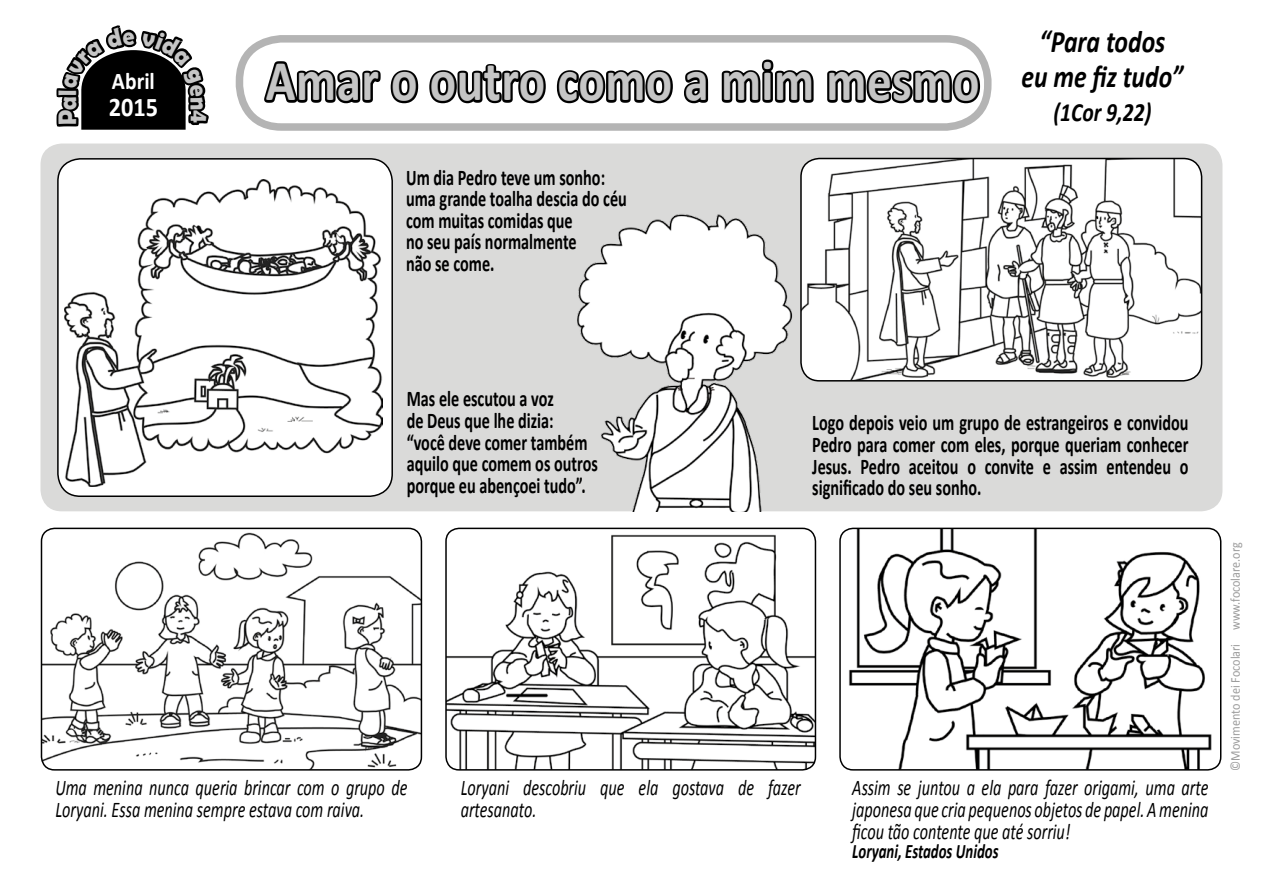
<style>
.page{position:relative;width:1263px;height:893px;background:#fff}
.page>*{position:absolute;margin:0;border:0;box-sizing:border-box;transform-origin:0 0}
.t1{font:700 58.2px "Calibri";letter-spacing:.01em;color:#c5c5c5;scale:.85 1}
.t2{font:italic 700 31.35px/34.5px "Calibri";color:#000;text-align:center;scale:.82 1}
.t3{font:700 27px "Calibri";color:#fff;scale:.9 1}
.t4{font:italic 700 26.4px "Calibri";color:#000;scale:.82 1}
.t5{font:700 25.5px "Berlin Sans FB Demi";color:#c5c5c5;scale:.92 1}
.t6{font:700 24px "Calibri";color:#fff;scale:.9 1}
.t7{font:700 22.5px/21.6px "Calibri";color:#000;scale:.72 1}
.t8{font:italic 22.5px/21.6px "Calibri";color:#000;scale:.72 1}
.t9{font:italic 700 20.7px "Calibri";color:#000;scale:.72 1}
.t10{font:13.5px "Calibri";color:#9c9c9c;scale:.9 1}
</style>
<div class="page">
<div style="left:40px;top:144px;width:1182px;height:367px;background:#dadad9;border-radius:21px"></div>
<img style="left:41px;top:528px;width:380px;height:242px">
<div style="left:41px;top:528px;width:381px;height:243px;border:2px solid #000;border-radius:13px"></div>
<img style="left:446px;top:528px;width:369px;height:240px">
<div style="left:445px;top:528px;width:371px;height:243px;border:2px solid #000;border-radius:13px"></div>
<img style="left:840px;top:528px;width:381px;height:240px">
<div style="left:839px;top:528px;width:382px;height:243px;border:2px solid #000;border-radius:13px"></div>
<div style="left:58px;top:159px;width:334px;height:337px;background:#fff;border-radius:23px"></div>
<img style="left:65px;top:179px;width:318px;height:307px">
<div style="left:57px;top:158px;width:336px;height:339px;border:2px solid #000;border-radius:23px"></div>
<img style="left:801px;top:158px;width:400px;height:221px">
<div style="left:800px;top:158px;width:402px;height:224px;border:2px solid #000;border-radius:18px"></div>
<img style="left:577px;top:198px;width:227px;height:313px">
<div style="left:236px;top:35px;width:755px;height:96px;border:8px solid #b4b4b4;border-radius:42px"></div>
<svg style="left:261px;top:38px;width:451px;height:66px"></svg>
<svg style="left:721px;top:59px;width:93px;height:44px"></svg>
<svg style="left:827px;top:67px;width:156px;height:40px"></svg>
<svg style="left:56px;top:25px;width:153px;height:105px"></svg>
<p class="t5" style="left:53px;top:125px;width:40px;rotate:-90deg">Pal</p>
<p class="t6" style="left:112px;top:66px;width:49px">Abril</p>
<p class="t3" style="left:109px;top:90px;width:56px">2015</p>
<p class="t5" style="left:214px;top:110px;width:16px;rotate:90deg">4</p>
<h1 class="t1" style="left:266px;top:44px;width:841px">Amar o outro como a mim mesmo</h1>
<p class="t7" style="left:406px;top:166px;width:308px">Um dia Pedro teve um sonho: uma grande toalha descia do céu com muitas comidas que<br>no seu país normalmente<br>não se come.</p>
<h2 class="t2" style="left:1021px;top:24px;width:199px">“Para todos<br>eu me fiz tudo”</h2>
<p class="t4" style="left:1053px;top:95px;width:121px">(1Cor 9,22)</p>
<p class="t7" style="left:407px;top:388px;width:267px">Mas ele escutou a voz<br>de Deus que lhe dizia:<br>“você deve comer também aquilo que comem os outros porque eu abençoei tudo”.</p>
<p class="t7" style="left:812px;top:412px;width:524px;text-align:justify">Logo depois veio um grupo de estrangeiros e convidou Pedro para comer com eles, porque queriam conhecer Jesus. Pedro aceitou o convite e assim entendeu o significado do seu sonho.</p>
<p class="t8" style="left:55px;top:776px;width:490px">Uma menina nunca queria brincar com o grupo de<br>Loryani. Essa menina sempre estava com raiva.</p>
<p class="t8" style="left:461px;top:776px;width:474px">Loryani descobriu que ela gostava de fazer artesanato.</p>
<p class="t8" style="left:852px;top:776px;width:496px;text-align:justify">Assim se juntou a ela para fazer origami, uma arte japonesa que cria pequenos objetos de papel. A menina ficou tão contente que até sorriu!</p>
<p class="t9" style="left:852px;top:838px;width:205px">Loryani, Estados Unidos</p>
<p class="t10" style="left:1227px;top:771px;width:255px;rotate:-90deg">©Movimento dei Focolari www.focolare.org</p>
</div>
